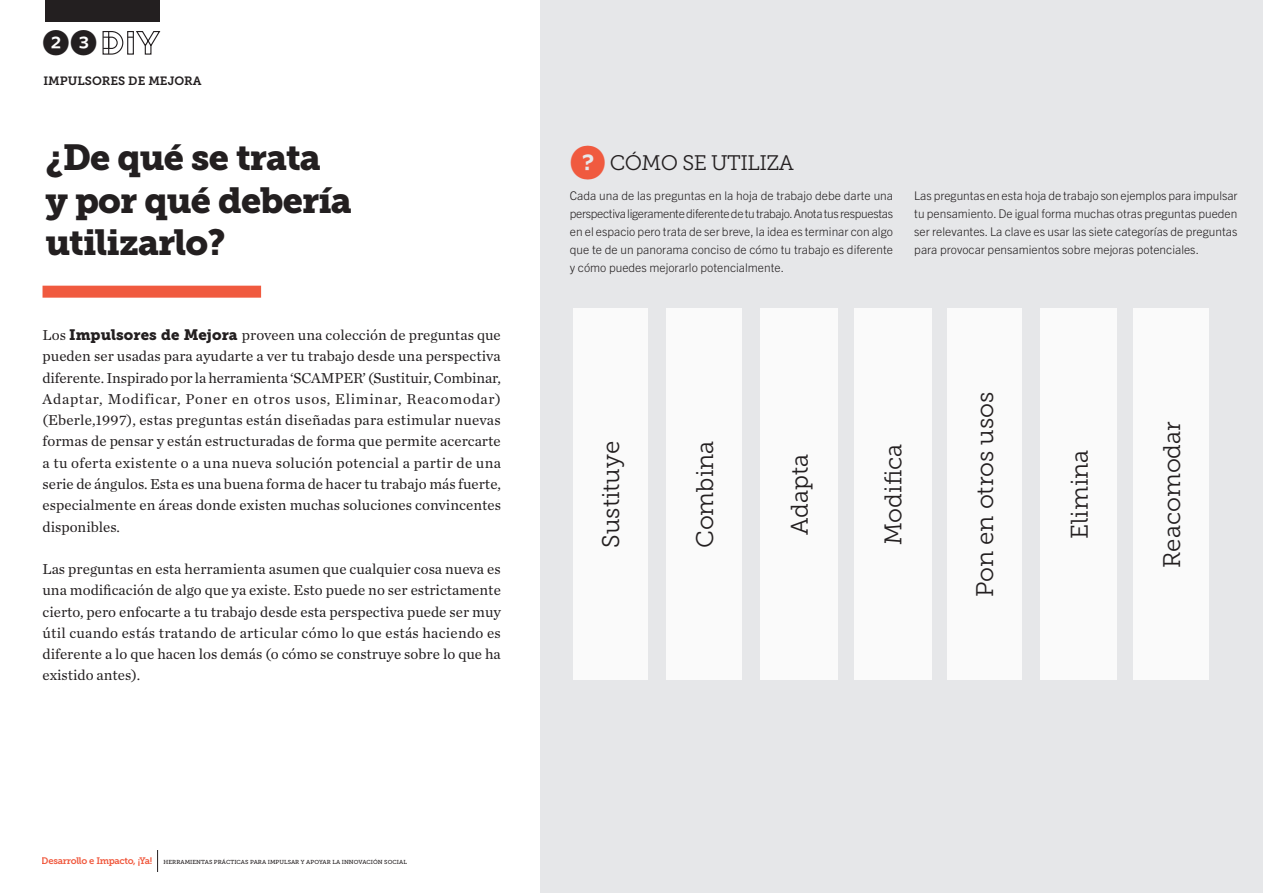
<style>
.page{position:relative;width:1263px;height:893px;background:#fff}
.page>*{position:absolute;margin:0;border:0;box-sizing:border-box;transform-origin:0 0}
.t1{font:36px/42.5px "Museo Slab 900";letter-spacing:-.025em;color:#231f20}
.t2{font:27px "Whitney Index Black Round Bd";color:#231f20}
.t3{font:24px "Museo Slab 300";color:#231f20}
.t4{font:21px "Museo Slab 300";letter-spacing:-.025em;color:#231f20}
.t5{font:15px/21.3px "Chronicle Text G1";color:#231f20;text-align:justify}
.t6{font:300 12px/18px "Trade Gothic Next LT Pro";color:#231f20;text-align:justify}
.t7{font:12px "Museo Slab 700";color:#231f20}
.t8{font:5.85px "Museo Slab 500";letter-spacing:.01em;color:#231f20}
.s1{font-family:"Whitney Index Black Round Bd";font-size:36px;color:#f05a3f}
.s2{font-family:"Museo Slab 900"}
.s3{font-family:"Museo Slab 700";font-size:9.45px}
.s4{font-family:"Museo Slab 700";font-size:9.45px;color:#f0593e}
</style>
<div class="page">
<svg style="left:157px;top:850px;width:1px;height:22px"></svg>
<div style="left:540px;top:0;width:723px;height:893px;background:#e6e7e9"></div>
<div style="left:43px;top:286px;width:218px;height:12px;background:#f05a3f"></div>
<svg style="left:102px;top:31px;width:59px;height:24px"></svg>
<div style="left:45px;top:0;width:115px;height:21px;background:#231f20"></div>
<div style="left:573px;top:308px;width:74px;height:372px;background:#fafafa"></div>
<div style="left:666px;top:308px;width:76px;height:372px;background:#fafafa"></div>
<div style="left:947px;top:308px;width:74px;height:372px;background:#fafafa"></div>
<div style="left:760px;top:308px;width:77px;height:372px;background:#fafafa"></div>
<div style="left:854px;top:309px;width:77px;height:371px;background:#fafafa"></div>
<div style="left:1040px;top:308px;width:77px;height:372px;background:#fafafa"></div>
<div style="left:1133px;top:308px;width:75px;height:372px;background:#fafafa"></div>
<h2 class="t2" style="left:43px;top:30px;width:56px">23</h2>
<p class="t7" style="left:43px;top:74px;width:160px">IMPULSORES DE MEJORA</p>
<h1 class="t1" style="left:45px;top:137px;width:308px">¿De qué se trata y por qué debería utilizarlo?</h1>
<h3 class="t4" style="left:570px;top:151px;width:226px"><span class="s1">?</span> CÓMO SE UTILIZA</h3>
<p class="t6" style="left:570px;top:186px;width:325px">Cada una de las preguntas en la hoja de trabajo debe darte una perspectiva ligeramente diferente de tu trabajo. Anota tus respuestas en el espacio pero trata de ser breve, la idea es terminar con algo que te de un panorama conciso de cómo tu trabajo es diferente y cómo puedes mejorarlo potencialmente.</p>
<p class="t6" style="left:914px;top:186px;width:325px">Las preguntas en esta hoja de trabajo son ejemplos para impulsar tu pensamiento. De igual forma muchas otras preguntas pueden ser relevantes. La clave es usar las siete categorías de preguntas para provocar pensamientos sobre mejoras potenciales.</p>
<p class="t5" style="left:43px;top:324px;width:460px">Los <span class="s2">Impulsores de Mejora</span> proveen una colección de preguntas que pueden ser usadas para ayudarte a ver tu trabajo desde una perspectiva diferente. Inspirado por la herramienta ‘SCAMPER’ (Sustituir, Combinar, Adaptar, Modificar, Poner en otros usos, Eliminar, Reacomodar) (Eberle,1997), estas preguntas están diseñadas para estimular nuevas formas de pensar y están estructuradas de forma que permite acercarte a tu oferta existente o a una nueva solución potencial a partir de una serie de ángulos. Esta es una buena forma de hacer tu trabajo más fuerte, especialmente en áreas donde existen muchas soluciones convincentes disponibles.</p>
<p class="t5" style="left:43px;top:558px;width:460px">Las preguntas en esta herramienta asumen que cualquier cosa nueva es una modificación de algo que ya existe. Esto puede no ser estrictamente cierto, pero enfocarte a tu trabajo desde esta perspectiva puede ser muy útil cuando estás tratando de articular cómo lo que estás haciendo es diferente a lo que hacen los demás (o cómo se construye sobre lo que ha existido antes).</p>
<p class="t8" style="left:-2px;top:637px;width:295px">CAS PARA IMPULSAR Y APOYAR LA INNOVACIÓN SOCIAL <span class="s3">Desarrollo e Impacto, ¡Ya!</span></p>
<p class="t8" style="left:41px;top:859px;width:367px"><span class="s4">Desarrollo e Impacto, ¡Ya!</span> HERRAMIENTAS PRÁCTICAS PARA IMPULSAR Y APOYAR LA INNOVACIÓN SOCIAL</p>
<h3 class="t3" style="left:598px;top:548px;width:108px;rotate:-90deg">Sustituye</h3>
<h3 class="t3" style="left:692px;top:548px;width:109px;rotate:-90deg">Combina</h3>
<h3 class="t3" style="left:972px;top:597px;width:207px;rotate:-90deg">Pon en otros usos</h3>
<h3 class="t3" style="left:786px;top:535px;width:83px;rotate:-90deg">Adapta</h3>
<h3 class="t3" style="left:880px;top:545px;width:103px;rotate:-90deg">Modifica</h3>
<h3 class="t3" style="left:1066px;top:539px;width:91px;rotate:-90deg">Elimina</h3>
<h3 class="t3" style="left:1159px;top:568px;width:148px;rotate:-90deg">Reacomodar</h3>
</div>
